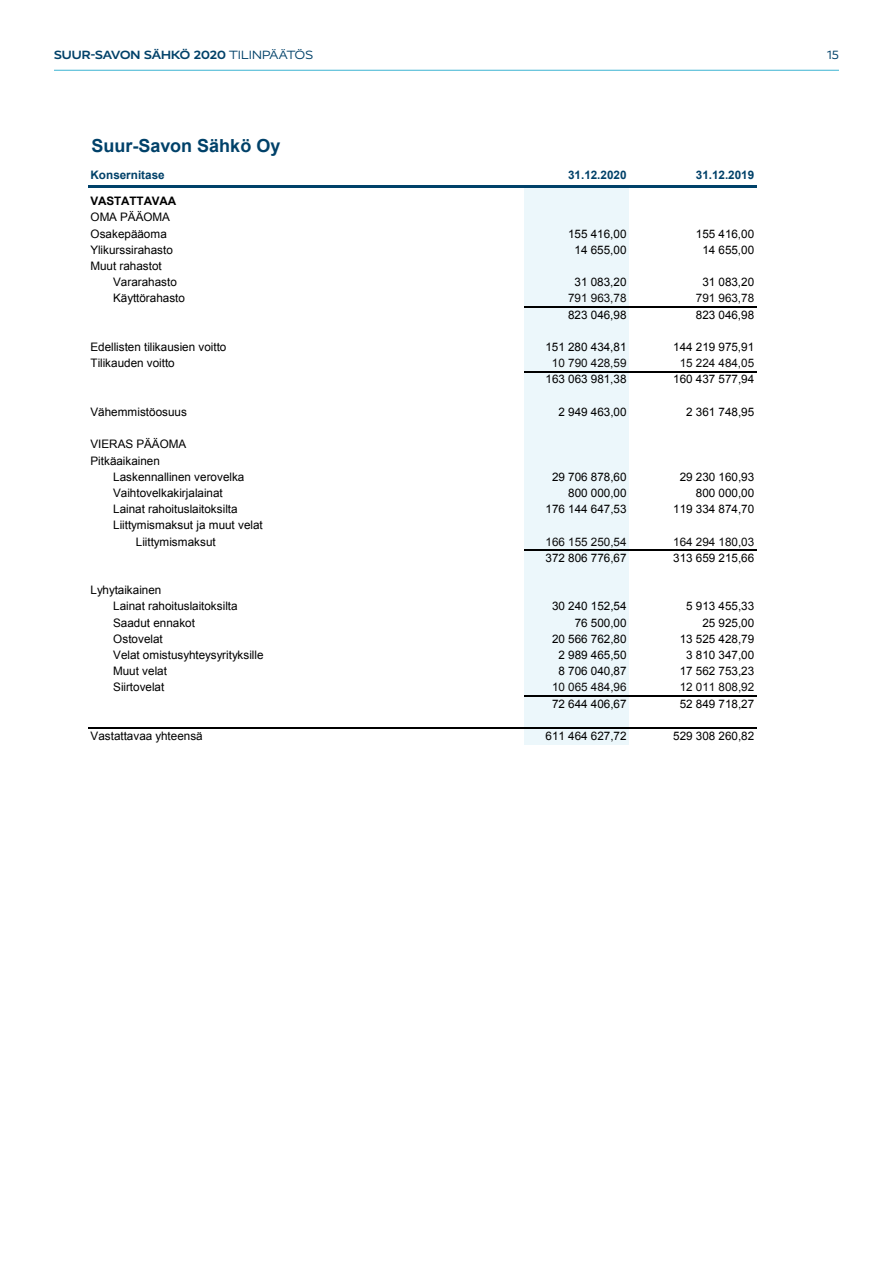
<style>
.page{position:relative;width:893px;height:1263px;background:#fff}
.page>*{position:absolute;margin:0;border:0;box-sizing:border-box;transform-origin:0 0}
.t1{font:700 18px "Arial";color:#004169}
.t2{font:700 12px "Realist Wide";letter-spacing:-.005em;color:#004169}
.t3{font:12px "Realist Wide";color:#004169}
.t4{font:11.7px/16.2px "Arial";color:#000}
.t5{font:11.7px "Arial";color:#0d0d0d}
.t6{font:700 11.7px "Arial";color:#004169}
.t7{font:700 11.7px "Arial";letter-spacing:-.005em;color:#000}
.s1{font-weight:400}
</style>
<div class="page">
<hr style="left:54px;top:70px;width:785px;height:1px;background:#3cb4d2">
<div style="left:524px;top:187px;width:105px;height:558px;background:#ecf7fb"></div>
<hr style="left:88px;top:185px;width:669px;height:3px;background:#004169">
<hr style="left:524px;top:306px;width:233px;height:2px;background:#000">
<hr style="left:524px;top:371px;width:233px;height:1px;background:#000">
<hr style="left:524px;top:549px;width:233px;height:2px;background:#000">
<hr style="left:524px;top:695px;width:233px;height:1px;background:#000">
<hr style="left:88px;top:728px;width:669px;height:1px;background:#000">
<p class="t2" style="left:54px;top:48px;width:260px">SUUR-SAVON SÄHKÖ 2020 <span class="s1">TILINPÄÄTÖS</span></p>
<p class="t3" style="left:827px;top:48px;width:13px">15</p>
<h1 class="t1" style="left:91px;top:134px;width:190px">Suur-Savon Sähkö Oy</h1>
<p class="t6" style="left:91px;top:167px;width:76px">Konsernitase</p>
<p class="t6" style="left:568px;top:167px;width:60px">31.12.2020</p>
<p class="t6" style="left:696px;top:167px;width:60px">31.12.2019</p>
<p class="t7" style="left:91px;top:193px;width:87px">VASTATTAVAA</p>
<p class="t4" style="left:91px;top:209px;width:81px">OMA PÄÄOMA<br>Osakepääoma</p>
<p class="t4" style="left:568px;top:225px;width:60px">155 416,00</p>
<p class="t4" style="left:696px;top:225px;width:60px">155 416,00</p>
<p class="t4" style="left:91px;top:242px;width:84px">Ylikurssirahasto</p>
<p class="t4" style="left:575px;top:242px;width:53px">14 655,00</p>
<p class="t4" style="left:702px;top:242px;width:53px">14 655,00</p>
<p class="t4" style="left:113px;top:258px;width:65px;text-indent:-23px">Muut rahastot<br>Vararahasto</p>
<p class="t4" style="left:575px;top:274px;width:53px">31 083,20</p>
<p class="t4" style="left:702px;top:274px;width:53px">31 083,20</p>
<p class="t4" style="left:113px;top:290px;width:73px">Käyttörahasto</p>
<p class="t5" style="left:568px;top:291px;width:60px">791 963,78</p>
<p class="t5" style="left:696px;top:291px;width:60px">791 963,78</p>
<p class="t4" style="left:568px;top:307px;width:60px">823 046,98</p>
<p class="t4" style="left:696px;top:307px;width:60px">823 046,98</p>
<p class="t4" style="left:91px;top:339px;width:137px">Edellisten tilikausien voitto</p>
<p class="t4" style="left:545px;top:339px;width:83px">151 280 434,81</p>
<p class="t4" style="left:673px;top:339px;width:83px">144 219 975,91</p>
<p class="t4" style="left:91px;top:355px;width:86px">Tilikauden voitto</p>
<p class="t5" style="left:552px;top:355px;width:76px">10 790 428,59</p>
<p class="t5" style="left:680px;top:355px;width:76px">15 224 484,05</p>
<p class="t4" style="left:545px;top:371px;width:83px">163 063 981,38</p>
<p class="t4" style="left:673px;top:371px;width:83px">160 437 577,94</p>
<p class="t4" style="left:91px;top:404px;width:98px">Vähemmistöosuus</p>
<p class="t4" style="left:558px;top:404px;width:70px">2 949 463,00</p>
<p class="t4" style="left:686px;top:404px;width:70px">2 361 748,95</p>
<p class="t4" style="left:91px;top:436px;width:97px">VIERAS PÄÄOMA<br>Pitkäaikainen</p>
<p class="t4" style="left:113px;top:469px;width:133px">Laskennallinen verovelka</p>
<p class="t4" style="left:552px;top:469px;width:76px">29 706 878,60</p>
<p class="t4" style="left:680px;top:469px;width:76px">29 230 160,93</p>
<p class="t4" style="left:113px;top:485px;width:111px">Vaihtovelkakirjalainat</p>
<p class="t4" style="left:568px;top:485px;width:60px">800 000,00</p>
<p class="t4" style="left:696px;top:485px;width:60px">800 000,00</p>
<p class="t4" style="left:113px;top:501px;width:126px">Lainat rahoituslaitoksilta</p>
<p class="t4" style="left:545px;top:501px;width:83px">176 144 647,53</p>
<p class="t4" style="left:673px;top:501px;width:83px">119 334 874,70</p>
<p class="t4" style="left:136px;top:517px;width:128px;text-indent:-23px">Liittymismaksut ja muut velat<br>Liittymismaksut</p>
<p class="t5" style="left:545px;top:534px;width:83px">166 155 250,54</p>
<p class="t5" style="left:673px;top:534px;width:83px">164 294 180,03</p>
<p class="t4" style="left:545px;top:550px;width:83px">372 806 776,67</p>
<p class="t4" style="left:673px;top:550px;width:83px">313 659 215,66</p>
<p class="t4" style="left:113px;top:582px;width:126px;text-indent:-23px">Lyhytaikainen<br>Lainat rahoituslaitoksilta</p>
<p class="t4" style="left:552px;top:598px;width:76px">30 240 152,54</p>
<p class="t4" style="left:686px;top:598px;width:70px">5 913 455,33</p>
<p class="t4" style="left:113px;top:614px;width:83px">Saadut ennakot</p>
<p class="t4" style="left:575px;top:614px;width:53px">76 500,00</p>
<p class="t4" style="left:702px;top:614px;width:53px">25 925,00</p>
<p class="t4" style="left:113px;top:631px;width:51px">Ostovelat</p>
<p class="t4" style="left:552px;top:631px;width:76px">20 566 762,80</p>
<p class="t4" style="left:680px;top:631px;width:76px">13 525 428,79</p>
<p class="t4" style="left:113px;top:647px;width:152px">Velat omistusyhteysyrityksille</p>
<p class="t4" style="left:558px;top:647px;width:70px">2 989 465,50</p>
<p class="t4" style="left:686px;top:647px;width:70px">3 810 347,00</p>
<p class="t4" style="left:113px;top:663px;width:55px">Muut velat</p>
<p class="t4" style="left:558px;top:663px;width:70px">8 706 040,87</p>
<p class="t4" style="left:680px;top:663px;width:76px">17 562 753,23</p>
<p class="t4" style="left:113px;top:679px;width:53px">Siirtovelat</p>
<p class="t5" style="left:552px;top:680px;width:76px">10 065 484,96</p>
<p class="t5" style="left:680px;top:680px;width:76px">12 011 808,92</p>
<p class="t4" style="left:552px;top:695px;width:76px">72 644 406,67</p>
<p class="t4" style="left:680px;top:695px;width:76px">52 849 718,27</p>
<p class="t4" style="left:91px;top:728px;width:114px">Vastattavaa yhteensä</p>
<p class="t4" style="left:546px;top:728px;width:83px">611 464 627,72</p>
<p class="t4" style="left:673px;top:728px;width:83px">529 308 260,82</p>
</div>
